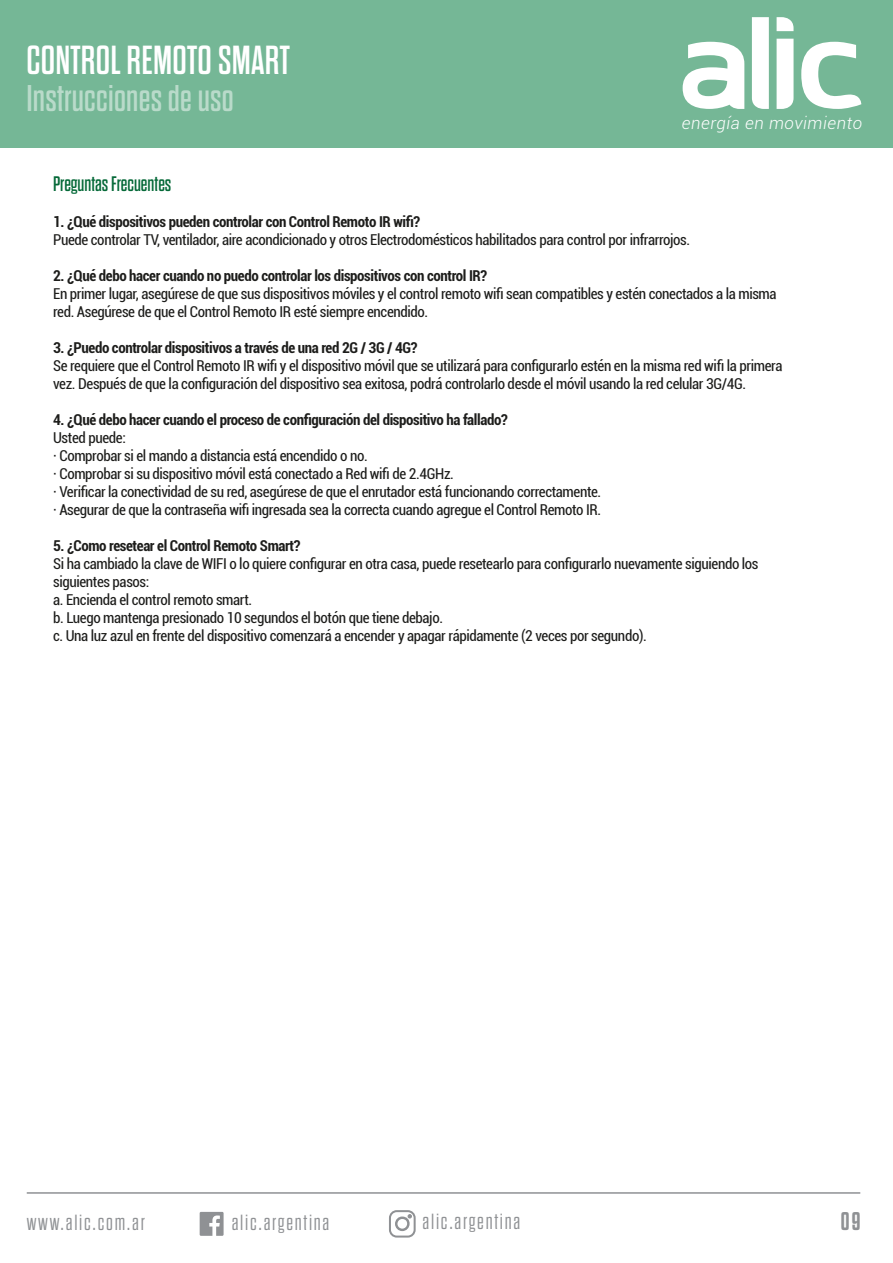
<style>
.page{position:relative;width:893px;height:1263px;background:#fff}
.page>*{position:absolute;margin:0;border:0;box-sizing:border-box;transform-origin:0 0}
.t1{font:40.5px "Dharma Gothic E";letter-spacing:.005em;color:#fff}
.t2{font:37.2px "Dharma Gothic E";letter-spacing:.01em;color:rgb(255 255 255/.5)}
.t3{font:700 25.5px "Dharma Gothic E";color:#8f9194}
.t4{font:300 21.9px "Dharma Gothic E";letter-spacing:.08em;color:#8f9194}
.t5{font:21px "Dharma Gothic E";color:#056938}
.t6{font:italic 300 16.95px "Roboto";letter-spacing:.035em;color:#fff}
.t7{font:condensed 15px/18px "Roboto";letter-spacing:-.025em;color:#1d1d1b}
.t8{font:700 condensed 15px "Roboto";letter-spacing:-.025em;color:#1d1d1b}
</style>
<div class="page">
<div style="left:0;top:0;width:893px;height:148px;background:#75b796"></div>
<svg style="left:683px;top:42px;width:61px;height:67px"></svg>
<svg style="left:777px;top:17px;width:16px;height:14px"></svg>
<svg style="left:777px;top:39px;width:16px;height:70px"></svg>
<svg style="left:752px;top:17px;width:17px;height:92px"></svg>
<svg style="left:801px;top:42px;width:60px;height:67px"></svg>
<svg style="left:200px;top:1212px;width:24px;height:24px"></svg>
<hr style="left:27px;top:1192px;width:833px;height:2px;background:#8f9194">
<div style="left:389px;top:1210px;width:27px;height:27px;border:2px solid #8f9194;border-radius:7px"></div>
<div style="left:395px;top:1216px;width:15px;height:15px;border:2px solid #8f9194;border-radius:50%"></div>
<svg style="left:408px;top:1214px;width:4px;height:4px"></svg>
<h1 class="t1" style="left:26px;top:40px;width:265px">CONTROL REMOTO SMART</h1>
<h2 class="t2" style="left:26px;top:80px;width:209px">Instrucciones de uso</h2>
<p class="t6" style="left:682px;top:111px;width:182px">energía en movimiento</p>
<h3 class="t5" style="left:53px;top:174px;width:120px">Preguntas Frecuentes</h3>
<p class="t8" style="left:53px;top:211px;width:369px">1. ¿Qué dispositivos pueden controlar con Control Remoto IR wifi?</p>
<p class="t7" style="left:53px;top:230px;width:638px">Puede controlar TV, ventilador, aire acondicionado y otros Electrodomésticos habilitados para control por infrarrojos.</p>
<p class="t8" style="left:53px;top:265px;width:435px">2. ¿Qué debo hacer cuando no puedo controlar los dispositivos con control IR?</p>
<p class="t7" style="left:53px;top:284px;width:725px">En primer lugar, asegúrese de que sus dispositivos móviles y el control remoto wifi sean compatibles y estén conectados a la misma red. Asegúrese de que el Control Remoto IR esté siempre encendido.</p>
<p class="t8" style="left:53px;top:337px;width:366px">3. ¿Puedo controlar dispositivos a través de una red 2G / 3G / 4G?</p>
<p class="t7" style="left:53px;top:356px;width:731px">Se requiere que el Control Remoto IR wifi y el dispositivo móvil que se utilizará para configurarlo estén en la misma red wifi la primera vez. Después de que la configuración del dispositivo sea exitosa, podrá controlarlo desde el móvil usando la red celular 3G/4G.</p>
<p class="t8" style="left:53px;top:409px;width:456px">4. ¿Qué debo hacer cuando el proceso de configuración del dispositivo ha fallado?</p>
<p class="t7" style="left:53px;top:428px;width:550px">Usted puede:<br>· Comprobar si el mando a distancia está encendido o no.<br>· Comprobar si su dispositivo móvil está conectado a Red wifi de 2.4GHz.<br>· Verificar la conectividad de su red, asegúrese de que el enrutador está funcionando correctamente. · Asegurar de que la contraseña wifi ingresada sea la correcta cuando agregue el Control Remoto IR.</p>
<p class="t8" style="left:53px;top:535px;width:249px">5. ¿Como resetear el Control Remoto Smart?</p>
<p class="t7" style="left:53px;top:554px;width:707px">Si ha cambiado la clave de WIFI o lo quiere configurar en otra casa, puede resetearlo para configurarlo nuevamente siguiendo los siguientes pasos:<br>a. Encienda el control remoto smart.<br>b. Luego mantenga presionado 10 segundos el botón que tiene debajo.<br>c. Una luz azul en frente del dispositivo comenzará a encender y apagar rápidamente (2 veces por segundo).</p>
<h3 class="t4" style="left:27px;top:1211px;width:120px">www.alic.com.ar</h3>
<h3 class="t4" style="left:232px;top:1211px;width:99px">alic.argentina</h3>
<h3 class="t4" style="left:423px;top:1211px;width:99px">alic.argentina</h3>
<h3 class="t3" style="left:841px;top:1208px;width:21px">09</h3>
</div>
